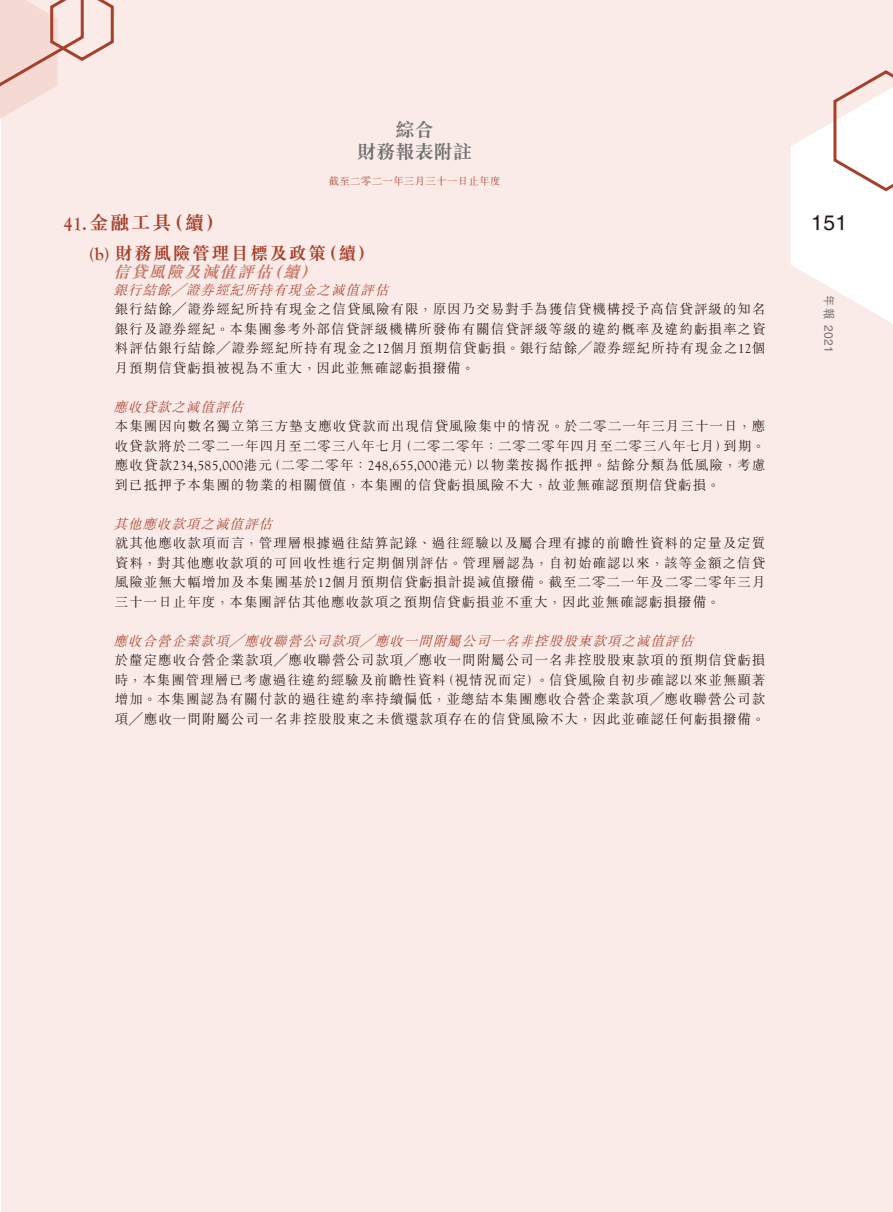
<style>
.page{position:relative;width:893px;height:1212px;background:#fff}
.page>*{position:absolute;margin:0;border:0;box-sizing:border-box;transform-origin:0 0}
.t1{font:21px "Helvetica LT Std";color:#231916}
._01_H1{font:700 19.5px "M Sung HK";color:#a6402a}
.t2{font:700 19.5px/22.5px "M Sung HK";letter-spacing:-.015em;color:#727272;text-align:center}
._02_H2{font:700 18px "M Sung HK";letter-spacing:.075em;color:#a6402a}
._03_H3{font:italic 700 16.5px "M Sung HK";color:#c87865}
._00_txt{font:300 13.5px/19.5px "M Sung HK";letter-spacing:.075em;color:#231916;text-align:justify}
._04_H4{font:italic 300 13.5px "M Sung HK";color:#a6402a}
.t3{font:12px "Helvetica LT Std";color:#727272}
.t4{font:300 10.5px "M Sung HK";letter-spacing:.025em;color:#a6402a}
.s1{font-family:"Goudy Old Style T"}
.s2{font-family:"Goudy Old Style T";font-weight:400}
.s3{font-family:"M Hei HK";font-weight:500}
</style>
<div class="page">
<div style="left:1px;top:0;width:892px;height:1212px;background:#fbebe8"></div>
<svg style="left:791px;top:70px;width:102px;height:253px"></svg>
<svg style="left:0;top:0;width:114px;height:119px"></svg>
<h2 class="t2" style="left:357px;top:117px;width:117px">綜合<br>財務報表附註</h2>
<p class="t4" style="left:329px;top:173px;width:173px">截至二零二一年三月三十一日止年度</p>
<p class="_01_H1" style="left:64px;top:209px;width:162px"><span class="s1">41.</span>金融工具（續）</p>
<p class="_02_H2" style="left:89px;top:241px;width:287px"><span class="s1">(b)</span> 財務風險管理目標及政策（續）</p>
<p class="_03_H3" style="left:113px;top:260px;width:210px">信貸風險及減值評估（續）</p>
<p class="_04_H4" style="left:113px;top:280px;width:281px">銀行結餘╱證券經紀所持有現金之減值評估</p>
<p class="_00_txt" style="left:115px;top:299px;width:652px">銀行結餘╱證券經紀所持有現金之信貸風險有限，原因乃交易對手為獲信貸機構授予高信貸評級的知名銀行及證券經紀。本集團參考外部信貸評級機構所發佈有關信貸評級等級的違約概率及違約虧損率之資料評估銀行結餘╱證券經紀所持有現金之<span class="s2">12</span>個月預期信貸虧損。銀行結餘╱證券經紀所持有現金之<span class="s2">12</span>個月預期信貸虧損被視為不重大，因此並無確認虧損撥備。</p>
<p class="_04_H4" style="left:113px;top:397px;width:136px">應收貸款之減值評估</p>
<p class="_00_txt" style="left:115px;top:416px;width:652px">本集團因向數名獨立第三方墊支應收貸款而出現信貸風險集中的情況。於二零二一年三月三十一日，應收貸款將於二零二一年四月至二零三八年七月（二零二零年：二零二零年四月至二零三八年七月）到期。應收貸款<span class="s2">234,585,000</span>港元（二零二零年：<span class="s2">248,655,000</span>港元）以物業按揭作抵押。結餘分類為低風險，考慮到已抵押予本集團的物業的相關價值，本集團的信貸虧損風險不大，故並無確認預期信貸虧損。</p>
<p class="_04_H4" style="left:113px;top:514px;width:165px">其他應收款項之減值評估</p>
<p class="_00_txt" style="left:115px;top:533px;width:652px">就其他應收款項而言，管理層根據過往結算記錄、過往經驗以及屬合理有據的前瞻性資料的定量及定質資料，對其他應收款項的可回收性進行定期個別評估。管理層認為，自初始確認以來，該等金額之信貸風險並無大幅增加及本集團基於<span class="s2">12</span>個月預期信貸虧損計提減值撥備。截至二零二一年及二零二零年三月三十一日止年度，本集團評估其他應收款項之預期信貸虧損並不重大，因此並無確認虧損撥備。</p>
<p class="_04_H4" style="left:113px;top:631px;width:586px">應收合營企業款項╱應收聯營公司款項╱應收一間附屬公司一名非控股股東款項之減值評估</p>
<p class="_00_txt" style="left:115px;top:650px;width:652px">於釐定應收合營企業款項╱應收聯營公司款項╱應收一間附屬公司一名非控股股東款項的預期信貸虧損時，本集團管理層已考慮過往違約經驗及前瞻性資料（視情況而定）。信貸風險自初步確認以來並無顯著增加。本集團認為有關付款的過往違約率持續偏低，並總結本集團應收合營企業款項╱應收聯營公司款項╱應收一間附屬公司一名非控股股東之未償還款項存在的信貸風險不大，因此並確認任何虧損撥備。</p>
<h1 class="t1" style="left:811px;top:210px;width:38px">151</h1>
<p class="t3" style="left:836px;top:295px;width:59px;rotate:90deg"><span class="s3">年報</span> 2021</p>
</div>
